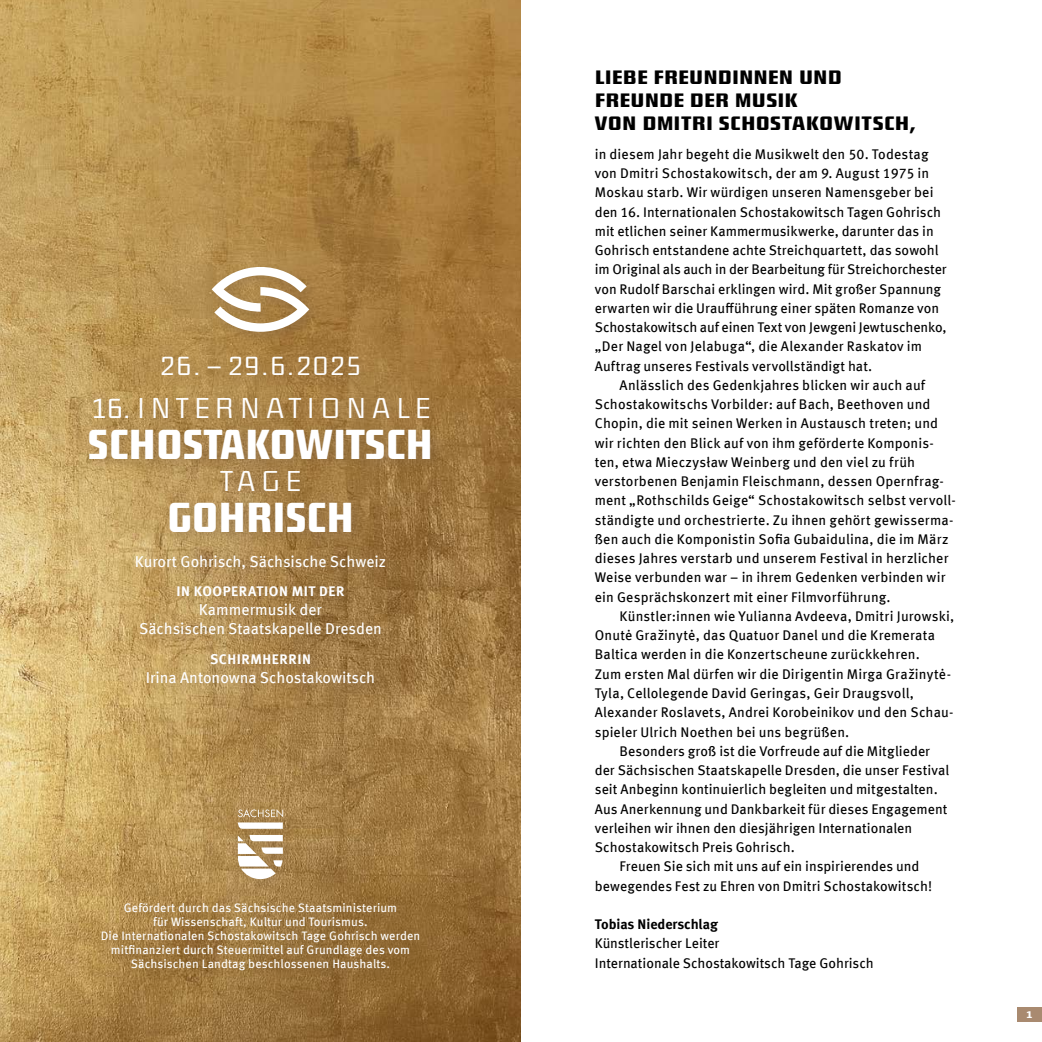
<style>
.page{position:relative;width:1042px;height:1042px;background:#fff}
.page>*{position:absolute;margin:0;border:0;box-sizing:border-box;transform-origin:0 0}
.t1{font:500 41.48px "District";color:#fff;scale:.88 1}
.t2{font:300 28.53px "District TF";letter-spacing:.07em;color:#fff}
.t3{font:300 28.35px "District TF";letter-spacing:.2em;color:#fff}
.Konzerte_Headline_klein{font:500 19.25px/22.8px "District TF";letter-spacing:.015em;color:#000}
.t4{font:15.75px/19.2px "Meta Offc Pro";color:#fff;text-align:center}
.Fließtext{font:14px/19.2px "Meta Offc Pro";letter-spacing:.01em;color:#000}
.Fließtext_Name{font:14px "Meta Offc Pro";letter-spacing:-.005em;color:#000}
.Sponsoren_Headline_klein{font:700 14px "Meta Offc Pro";letter-spacing:.04em;color:#fff}
.Fließtext_Name-2{font:700 14px "Meta Offc Pro";letter-spacing:-.005em;color:#000}
.t5{font:12.25px/14px "Meta Offc Pro";letter-spacing:.01em;color:#fff;text-align:center}
.t6{font:500 10.5px "District TF";color:#fff}
.s1{font-size:29.93px}
</style>
<div class="page">
<div style="left:1017px;top:1007px;width:25px;height:14px;background:#a98a70"></div>
<img style="left:0;top:0;width:521px;height:1042px">
<div style="left:95px;top:803px;width:338px;height:181px;background:#826344;opacity:.46"></div>
<svg style="left:238px;top:835px;width:45px;height:44px"></svg>
<svg style="left:238px;top:809px;width:45px;height:20px"></svg>
<div style="left:82px;top:260px;width:362px;height:437px;background:#826344;opacity:.46"></div>
<svg style="left:212px;top:267px;width:97px;height:65px"></svg>
<p class="t2" style="left:160px;top:349px;width:203px">26. – 29.6.2025</p>
<p class="t3" style="left:91px;top:391px;width:340px"><span class="s1">16.</span>INTERNATIONALE</p>
<p class="t1" style="left:88px;top:420px;width:394px">SCHOSTAKOWITSCH</p>
<p class="t3" style="left:221px;top:465px;width:81px">TAGE</p>
<p class="t1" style="left:167px;top:493px;width:214px">GOHRISCH</p>
<p class="t4" style="left:135px;top:550px;width:253px">Kurort Gohrisch, Sächsische Schweiz</p>
<p class="Sponsoren_Headline_klein" style="left:176px;top:580px;width:169px">IN KOOPERATION MIT DER</p>
<p class="t4" style="left:139px;top:599px;width:244px">Kammermusik der<br>Sächsischen Staatskapelle Dresden</p>
<p class="Sponsoren_Headline_klein" style="left:210px;top:648px;width:102px">SCHIRMHERRIN</p>
<p class="t4" style="left:146px;top:667px;width:231px">Irina Antonowna Schostakowitsch</p>
<p class="t5" style="left:124px;top:899px;width:275px">Gefördert durch das Sächsische Staatsministerium für Wissenschaft, Kultur und Tourismus.</p>
<p class="t5" style="left:101px;top:927px;width:321px">Die Internationalen Schostakowitsch Tage Gohrisch werden mitfinanziert durch Steuermittel auf Grundlage des vom<br>Sächsischen Landtag beschlossenen Haushalts.</p>
<p class="Konzerte_Headline_klein" style="left:595px;top:66px;width:322px">LIEBE FREUNDINNEN UND<br>FREUNDE DER MUSIK<br>VON DMITRI SCHOSTAKOWITSCH,</p>
<p class="Fließtext" style="left:595px;top:143px;width:353px">in diesem Jahr begeht die Musikwelt den 50. Todestag von Dmitri Schostakowitsch, der am 9. August 1975 in Moskau starb. Wir würdigen unseren Namensgeber bei den 16. Internationalen Schostakowitsch Tagen Gohrisch mit etlichen seiner Kammermusikwerke, darunter das in Gohrisch entstandene achte Streichquartett, das sowohl im Original als auch in der Bearbeitung für Streichorchester von Rudolf Barschai erklingen wird. Mit großer Spannung erwarten wir die Uraufführung einer späten Romanze von Schostakowitsch auf einen Text von Jewgeni Jewtuschenko, „Der Nagel von Jelabuga“, die Alexander Raskatov im Auftrag unseres Festivals vervollständigt hat.</p>
<p class="Fließtext" style="left:595px;top:374px;width:363px;text-indent:25px">Anlässlich des Gedenkjahres blicken wir auch auf Schostakowitschs Vorbilder: auf Bach, Beethoven und Chopin, die mit seinen Werken in Austausch treten; und wir richten den Blick auf von ihm geförderte Komponis&shy;ten, etwa Mieczysław Weinberg und den viel zu früh verstorbenen Benjamin Fleischmann, dessen Opernfrag&shy;ment „Rothschilds Geige“ Schostakowitsch selbst vervoll&shy;ständigte und orchestrierte. Zu ihnen gehört gewisserma&shy;ßen auch die Komponistin Sofia Gubaidulina, die im März dieses Jahres verstarb und unserem Festival in herzlicher Weise verbunden war – in ihrem Gedenken verbinden wir ein Gesprächskonzert mit einer Filmvorführung.</p>
<p class="Fließtext" style="left:595px;top:605px;width:361px;text-indent:25px">Künstler:innen wie Yulianna Avdeeva, Dmitri Jurowski, Onutė Gražinytė, das Quatuor Danel und die Kremerata Baltica werden in die Konzertscheune zurückkehren.<br>Zum ersten Mal dürfen wir die Dirigentin Mirga Gražinytė-Tyla, Cellolegende David Geringas, Geir Draugsvoll, Alexander Roslavets, Andrei Korobeinikov und den Schau&shy;spieler Ulrich Noethen bei uns begrüßen.</p>
<p class="Fließtext" style="left:595px;top:740px;width:356px;text-indent:25px">Besonders groß ist die Vorfreude auf die Mitglieder der Sächsischen Staatskapelle Dresden, die unser Festival seit Anbeginn kontinuierlich begleiten und mitgestalten.<br>Aus Anerkennung und Dankbarkeit für dieses Engagement verleihen wir ihnen den diesjährigen Internationalen Schostakowitsch Preis Gohrisch.</p>
<p class="Fließtext" style="left:595px;top:856px;width:339px;text-indent:25px">Freuen Sie sich mit uns auf ein inspirierendes und bewegendes Fest zu Ehren von Dmitri Schostakowitsch!</p>
<p class="Fließtext_Name-2" style="left:595px;top:913px;width:125px">Tobias Niederschlag</p>
<p class="Fließtext_Name" style="left:595px;top:932px;width:126px">Künstlerischer Leiter</p>
<p class="Fließtext_Name" style="left:595px;top:952px;width:280px">Internationale Schostakowitsch Tage Gohrisch</p>
<p class="t6" style="left:1026px;top:1007px;width:7px">1</p>
</div>
